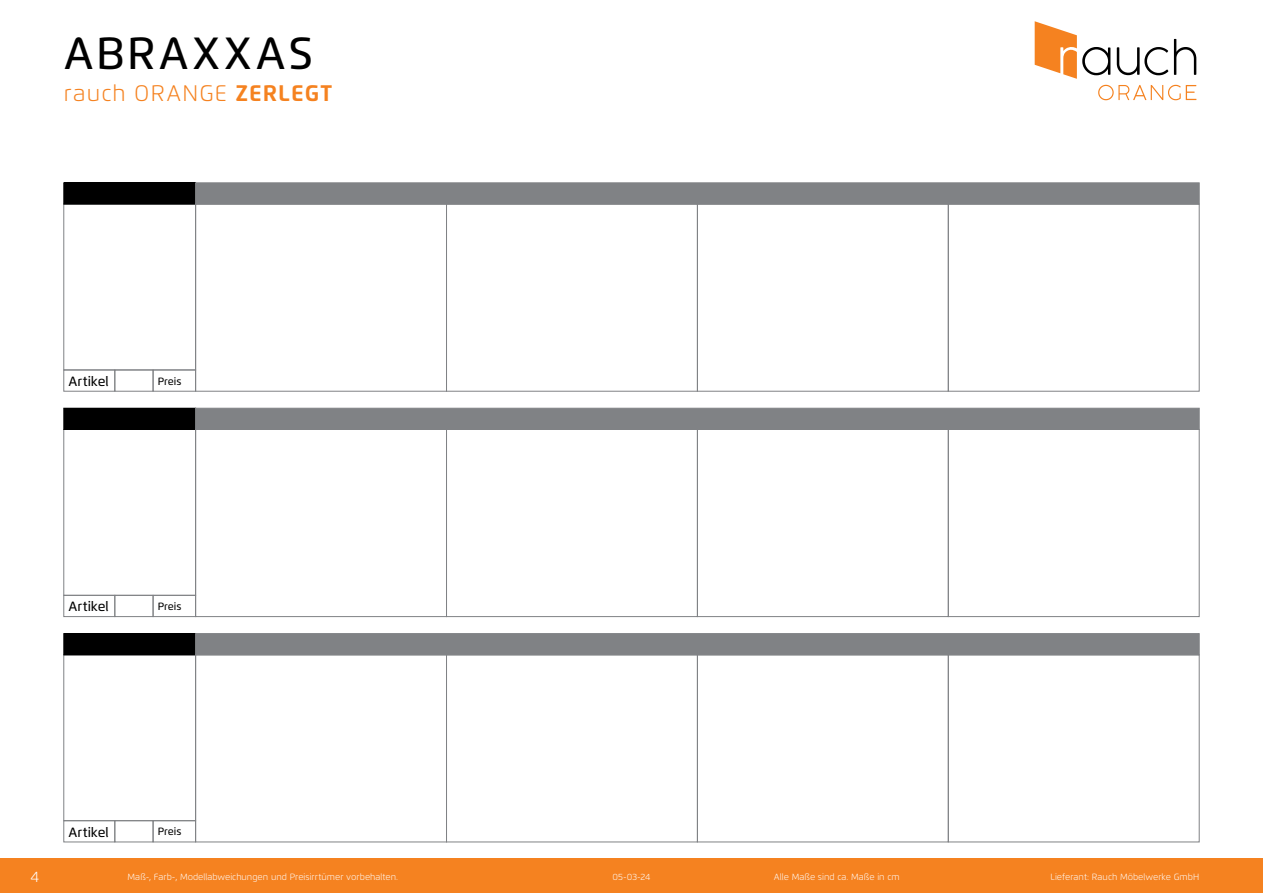
<style>
.page{position:relative;width:1263px;height:893px;background:#fff}
.page>*{position:absolute;margin:0;border:0;box-sizing:border-box;transform-origin:0 0}
.t1{font:500 45px "Flexo";letter-spacing:.07em;color:#000}
.t2{font:300 22.5px "Flexo";letter-spacing:.05em;color:#f58220}
.t3{font:300 15px "Flexo";color:#fff}
.t4{font:500 13.5px "Flexo";letter-spacing:.005em;color:#000}
.t5{font:500 10.5px "Flexo";color:#000}
.t6{font:300 9px "Flexo";color:#fff}
.s1{font-weight:700}
</style>
<div class="page">
<div style="left:0;top:859px;width:1263px;height:34px;background:#f58220"></div>
<svg style="left:1117px;top:47px;width:51px;height:28px"></svg>
<svg style="left:1174px;top:39px;width:22px;height:36px"></svg>
<svg style="left:1098px;top:85px;width:98px;height:15px"></svg>
<svg style="left:1035px;top:21px;width:75px;height:58px"></svg>
<div style="left:114px;top:820px;width:39px;height:22px;border:1px solid #808285"></div>
<div style="left:153px;top:820px;width:43px;height:22px;border:1px solid #808285"></div>
<div style="left:63px;top:820px;width:52px;height:22px;border:1px solid #808285"></div>
<div style="left:63px;top:654px;width:133px;height:167px;border:1px solid #808285"></div>
<div style="left:64px;top:634px;width:132px;height:21px;background:#000"></div>
<div style="left:63px;top:633px;width:133px;height:22px;border:1px solid #000"></div>
<div style="left:195px;top:633px;width:1004px;height:22px;background:#808285"></div>
<div style="left:114px;top:595px;width:39px;height:22px;border:1px solid #808285"></div>
<div style="left:153px;top:595px;width:43px;height:22px;border:1px solid #808285"></div>
<div style="left:63px;top:595px;width:52px;height:22px;border:1px solid #808285"></div>
<div style="left:63px;top:429px;width:133px;height:167px;border:1px solid #808285"></div>
<div style="left:64px;top:408px;width:132px;height:21px;background:#000"></div>
<div style="left:63px;top:408px;width:133px;height:22px;border:1px solid #000"></div>
<div style="left:195px;top:408px;width:1004px;height:22px;background:#808285"></div>
<div style="left:114px;top:370px;width:39px;height:22px;border:1px solid #808285"></div>
<div style="left:153px;top:370px;width:43px;height:22px;border:1px solid #808285"></div>
<div style="left:63px;top:370px;width:52px;height:22px;border:1px solid #808285"></div>
<div style="left:63px;top:204px;width:133px;height:166px;border:1px solid #808285"></div>
<div style="left:64px;top:183px;width:132px;height:21px;background:#000"></div>
<div style="left:63px;top:182px;width:133px;height:22px;border:1px solid #000"></div>
<div style="left:195px;top:182px;width:1004px;height:22px;background:#808285;border:1px solid #808285"></div>
<div style="left:446px;top:429px;width:252px;height:188px;border:1px solid #808285"></div>
<div style="left:446px;top:654px;width:252px;height:188px;border:1px solid #808285"></div>
<div style="left:697px;top:429px;width:252px;height:188px;border:1px solid #808285"></div>
<div style="left:697px;top:654px;width:252px;height:188px;border:1px solid #808285"></div>
<div style="left:948px;top:429px;width:251px;height:188px;border:1px solid #808285"></div>
<div style="left:948px;top:654px;width:251px;height:188px;border:1px solid #808285"></div>
<div style="left:195px;top:429px;width:252px;height:188px;border:1px solid #808285"></div>
<div style="left:195px;top:654px;width:252px;height:188px;border:1px solid #808285"></div>
<div style="left:446px;top:204px;width:252px;height:188px;border:1px solid #808285"></div>
<div style="left:697px;top:204px;width:252px;height:188px;border:1px solid #808285"></div>
<div style="left:948px;top:204px;width:251px;height:188px;border:1px solid #808285"></div>
<div style="left:195px;top:204px;width:252px;height:188px;border:1px solid #808285"></div>
<h1 class="t1" style="left:64px;top:26px;width:251px">ABRAXXAS</h1>
<h2 class="t2" style="left:64px;top:79px;width:270px">rauch ORANGE <span class="s1">ZERLEGT</span></h2>
<h3 class="t4" style="left:68px;top:373px;width:42px">Artikel</h3>
<p class="t5" style="left:158px;top:375px;width:25px">Preis</p>
<h3 class="t4" style="left:68px;top:598px;width:42px">Artikel</h3>
<p class="t5" style="left:158px;top:600px;width:25px">Preis</p>
<h3 class="t4" style="left:68px;top:824px;width:42px">Artikel</h3>
<p class="t5" style="left:158px;top:825px;width:25px">Preis</p>
<h3 class="t3" style="left:31px;top:867px;width:10px">4</h3>
<p class="t6" style="left:128px;top:872px;width:272px">Maß-, Farb-, Modellabweichungen und Preisirrtümer vorbehalten.</p>
<p class="t6" style="left:774px;top:872px;width:127px">Alle Maße sind ca. Maße in cm</p>
<p class="t6" style="left:1050px;top:872px;width:150px">Lieferant: Rauch Möbelwerke GmbH</p>
<p class="t6" style="left:613px;top:872px;width:39px">05-03-24</p>
</div>
